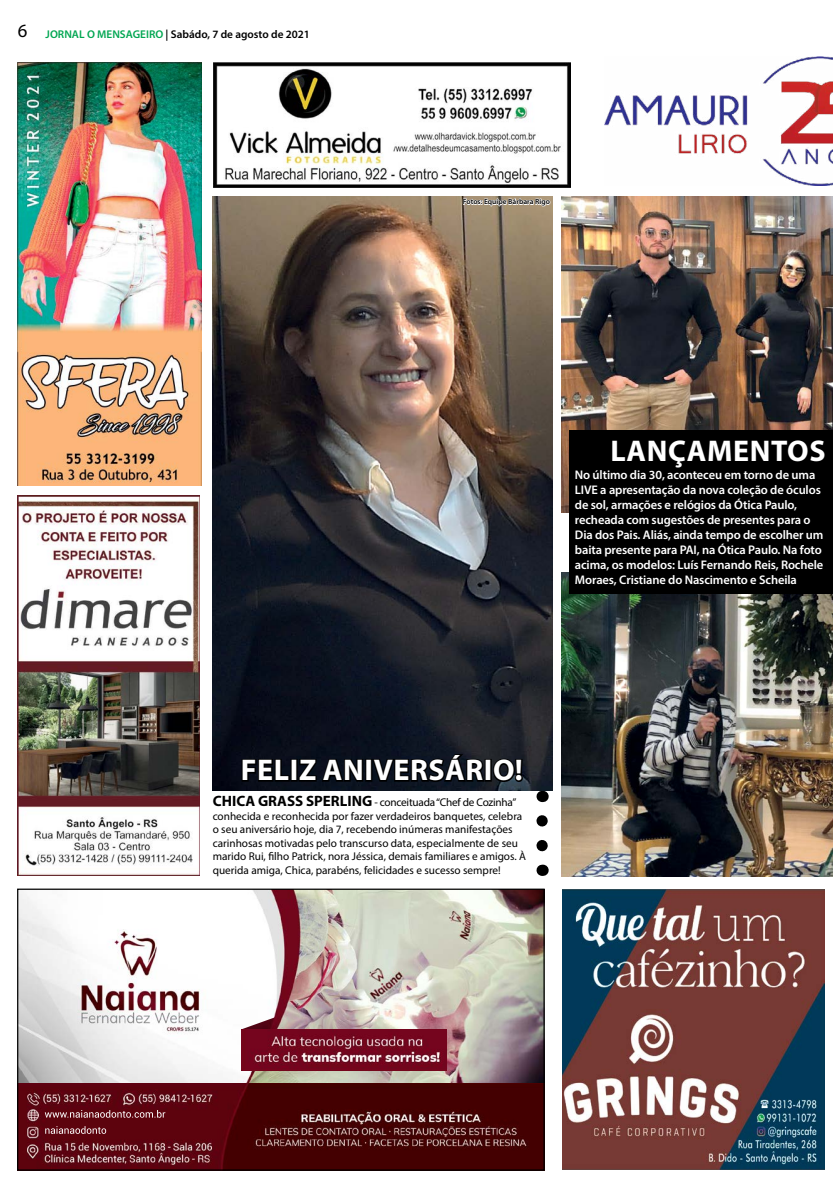
<style>
.page{position:relative;width:833px;height:1188px;background:#fff}
.page>*{position:absolute;margin:0;border:0;box-sizing:border-box;transform-origin:0 0}
.t1{font:700 30px "Myriad Pro";letter-spacing:.02em;color:#fff}
.t2{font:600 12.5px/15px "Myriad Pro";letter-spacing:-.01em;color:#fff}
.t3{font:11.25px/13.5px "Myriad Pro";color:#000}
.t4{font:600 11.25px "Myriad Pro";color:#000}
.t5{font:600 7.5px "Myriad Pro";color:#000}
.s1{font-weight:400;font-size:18.75px}
.s2{color:#00a651}
.s3{font-weight:700;font-size:15px}
</style>
<div class="page">
<img style="left:214px;top:62px;width:356px;height:125px">
<img style="left:19px;top:890px;width:524px;height:192px">
<img style="left:241px;top:1016px;width:44px;height:13px">
<img style="left:19px;top:1082px;width:524px;height:86px">
<img style="left:241px;top:1029px;width:205px;height:40px">
<div style="left:17px;top:888px;width:528px;height:282px;border:1px solid #000"></div>
<img style="left:605px;top:57px;width:228px;height:128px">
<img style="left:18px;top:62px;width:183px;height:423px">
<img style="left:18px;top:495px;width:182px;height:380px">
<img style="left:562px;top:889px;width:262px;height:280px">
<svg style="left:536px;top:815px;width:12px;height:30px"></svg>
<img style="left:213px;top:197px;width:339px;height:593px">
<svg style="left:240px;top:757px;width:51px;height:25px"></svg>
<div style="left:290px;top:758px;width:8px;height:23px;border:2px solid #000"></div>
<svg style="left:297px;top:742px;width:67px;height:41px;background:#060b14"></svg>
<div style="left:365px;top:758px;width:7px;height:23px;border:2px solid #000"></div>
<svg style="left:370px;top:742px;width:154px;height:41px;background:#0d1119"></svg>
<img style="left:561px;top:197px;width:272px;height:315px">
<img style="left:561px;top:573px;width:272px;height:303px">
<svg style="left:462px;top:196px;width:88px;height:17px"></svg>
<div style="left:569px;top:430px;width:264px;height:163px;background:#000"></div>
<p class="t4" style="left:18px;top:27px;width:294px"><span class="s1">6</span> <span class="s2">JORNAL O MENSAGEIRO</span> | Sabádo, 7 de agosto de 2021</p>
<p class="t5" style="left:463px;top:197px;width:89px">Fotos: Equipe Bárbara Rigo</p>
<h1 class="t1" style="left:610px;top:431px;width:217px">LANÇAMENTOS</h1>
<p class="t2" style="left:575px;top:467px;width:250px">No último dia 30, aconteceu em torno de uma LIVE a apresentação da nova coleção de óculos de sol, armações e relógios da Ótica Paulo, recheada com sugestões de presentes para o Dia dos Pais. Aliás, ainda tempo de escolher um baita presente para PAI, na Ótica Paulo. Na foto acima, os modelos: Luís Fernando Reis, Rochele Moraes, Cristiane do Nascimento e Scheila</p>
<h1 class="t1" style="left:241px;top:750px;width:283px">FELIZ ANIVERSÁRIO!</h1>
<p class="t3" style="left:213px;top:795px;width:315px"><span class="s3">CHICA GRASS SPERLING</span> - conceituada “Chef de Cozinha” conhecida e reconhecida por fazer verdadeiros banquetes, celebra o seu aniversário hoje, dia 7, recebendo inúmeras manifestações carinhosas motivadas pelo transcurso data, especialmente de seu marido Rui, filho Patrick, nora Jéssica, demais familiares e amigos. À querida amiga, Chica, parabéns, felicidades e sucesso sempre!</p>
</div>
